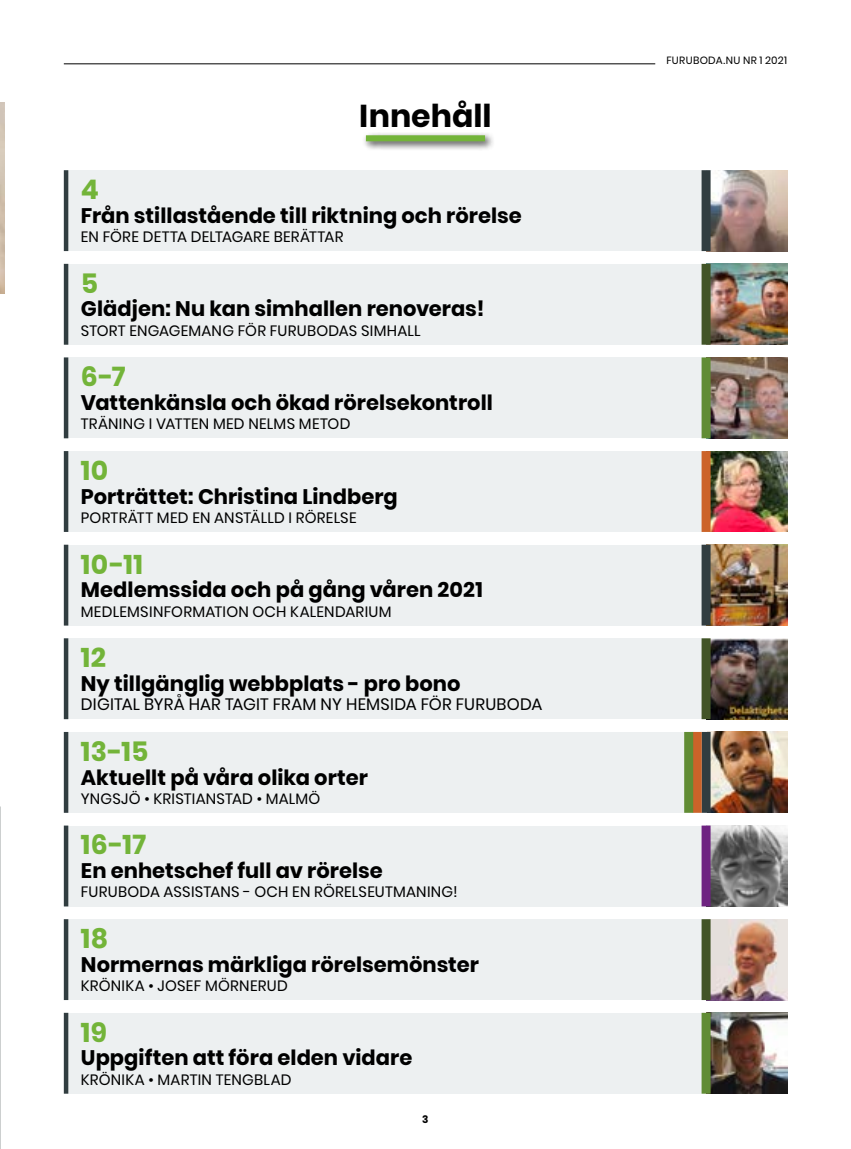
<style>
.page{position:relative;width:851px;height:1149px;background:#fff}
.page>*{position:absolute;margin:0;border:0;box-sizing:border-box;transform-origin:0 0}
.t1{font:700 31.5px "Poppins";color:#000}
.t2{font:700 27px "Poppins";letter-spacing:.015em;color:#73b439}
.t3{font:700 21px "Poppins";color:#000}
.t4{font:16.5px "Poppins";letter-spacing:.01em;color:#000}
.t5{font:15px "Poppins";letter-spacing:.015em;color:#000}
.t6{font:10.5px "Poppins";letter-spacing:.03em;color:#000}
.t7{font:700 10.5px "Poppins";color:#000}
</style>
<div class="page">
<hr style="left:64px;top:63px;width:591px;height:1px;background:#000">
<div style="left:64px;top:264px;width:642px;height:80px;background:#edf0f1"></div>
<hr style="left:64px;top:264px;width:4px;height:80px;background:#313d40">
<img style="left:710px;top:264px;width:77px;height:80px">
<div style="left:701px;top:264px;width:9px;height:80px;background:#425427"></div>
<div style="left:64px;top:357px;width:642px;height:81px;background:#edf0f1"></div>
<hr style="left:64px;top:357px;width:4px;height:81px;background:#313d40">
<img style="left:710px;top:357px;width:77px;height:81px">
<div style="left:701px;top:357px;width:9px;height:81px;background:#618c34"></div>
<div style="left:64px;top:451px;width:642px;height:80px;background:#edf0f1"></div>
<hr style="left:64px;top:451px;width:4px;height:80px;background:#313d40">
<img style="left:710px;top:451px;width:77px;height:80px">
<div style="left:701px;top:451px;width:9px;height:80px;background:#cc6329"></div>
<div style="left:64px;top:544px;width:642px;height:81px;background:#edf0f1"></div>
<hr style="left:64px;top:544px;width:4px;height:81px;background:#313d40">
<img style="left:710px;top:544px;width:77px;height:81px">
<div style="left:701px;top:544px;width:9px;height:81px;background:#313d40"></div>
<div style="left:64px;top:638px;width:642px;height:81px;background:#edf0f1"></div>
<hr style="left:64px;top:638px;width:4px;height:81px;background:#313d40">
<img style="left:710px;top:638px;width:77px;height:81px">
<div style="left:701px;top:638px;width:9px;height:81px;background:#425427"></div>
<div style="left:64px;top:825px;width:642px;height:81px;background:#edf0f1"></div>
<hr style="left:64px;top:825px;width:4px;height:81px;background:#313d40">
<img style="left:710px;top:825px;width:77px;height:81px">
<div style="left:701px;top:825px;width:9px;height:81px;background:#6e2381"></div>
<div style="left:64px;top:918px;width:642px;height:81px;background:#edf0f1"></div>
<hr style="left:64px;top:918px;width:4px;height:81px;background:#313d40">
<img style="left:710px;top:919px;width:77px;height:80px">
<div style="left:701px;top:918px;width:9px;height:81px;background:#425427"></div>
<div style="left:64px;top:1012px;width:642px;height:81px;background:#edf0f1"></div>
<hr style="left:64px;top:1012px;width:4px;height:81px;background:#313d40">
<img style="left:710px;top:1012px;width:77px;height:81px">
<div style="left:701px;top:1012px;width:9px;height:81px;background:#618c34"></div>
<div style="left:361px;top:132px;width:134px;height:18px;background:#000;opacity:.75"></div>
<div style="left:366px;top:135px;width:119px;height:6px;background:#73b439"></div>
<div style="left:64px;top:170px;width:642px;height:81px;background:#edf0f1"></div>
<hr style="left:64px;top:170px;width:4px;height:81px;background:#313d40">
<img style="left:710px;top:170px;width:77px;height:81px">
<div style="left:701px;top:170px;width:9px;height:81px;background:#313d40"></div>
<div style="left:64px;top:731px;width:642px;height:81px;background:#edf0f1"></div>
<hr style="left:64px;top:731px;width:4px;height:81px;background:#313d40">
<img style="left:710px;top:731px;width:77px;height:81px">
<div style="left:701px;top:731px;width:9px;height:81px;background:#313d40"></div>
<div style="left:692px;top:731px;width:9px;height:81px;background:#cc6329"></div>
<div style="left:684px;top:731px;width:9px;height:81px;background:#618c34"></div>
<h1 class="t1" style="left:359px;top:97px;width:134px">Innehåll</h1>
<p class="t2" style="left:81px;top:174px;width:20px">4</p>
<p class="t3" style="left:81px;top:203px;width:442px">Från stillastående till riktning och rörelse</p>
<p class="t5" style="left:81px;top:228px;width:264px">EN FÖRE DETTA DELTAGARE BERÄTTAR</p>
<p class="t2" style="left:81px;top:267px;width:19px">5</p>
<p class="t3" style="left:81px;top:297px;width:405px">Glädjen: Nu kan simhallen renoveras!</p>
<p class="t5" style="left:81px;top:321px;width:341px">STORT ENGAGEMANG FÖR FURUBODAS SIMHALL</p>
<p class="t2" style="left:81px;top:361px;width:46px">6-7</p>
<p class="t3" style="left:81px;top:390px;width:413px">Vattenkänsla och ökad rörelsekontroll</p>
<p class="t5" style="left:81px;top:415px;width:271px">TRÄNING I VATTEN MED NELMS METOD</p>
<p class="t2" style="left:81px;top:454px;width:29px">10</p>
<p class="t3" style="left:81px;top:484px;width:318px">Porträttet: Christina Lindberg</p>
<p class="t5" style="left:81px;top:509px;width:277px">PORTRÄTT MED EN ANSTÄLLD I RÖRELSE</p>
<p class="t2" style="left:81px;top:548px;width:64px">10-11</p>
<p class="t3" style="left:81px;top:577px;width:403px">Medlemssida och på gång våren 2021</p>
<p class="t5" style="left:81px;top:602px;width:312px">MEDLEMSINFORMATION OCH KALENDARIUM</p>
<p class="t2" style="left:81px;top:641px;width:27px">12</p>
<p class="t3" style="left:81px;top:671px;width:381px">Ny tillgänglig webbplats - pro bono</p>
<p class="t4" style="left:81px;top:694px;width:463px">DIGITAL BYRÅ HAR TAGIT FRAM NY HEMSIDA FÖR FURUBODA</p>
<p class="t2" style="left:81px;top:735px;width:69px">13-15</p>
<p class="t3" style="left:81px;top:764px;width:288px">Aktuellt på våra olika orter</p>
<p class="t5" style="left:81px;top:789px;width:241px">YNGSJÖ • KRISTIANSTAD • MALMÖ</p>
<p class="t2" style="left:81px;top:829px;width:67px">16-17</p>
<p class="t3" style="left:81px;top:858px;width:303px">En enhetschef full av rörelse</p>
<p class="t5" style="left:81px;top:883px;width:378px">FURUBODA ASSISTANS - OCH EN RÖRELSEUTMANING!</p>
<p class="t2" style="left:81px;top:922px;width:29px">18</p>
<p class="t3" style="left:81px;top:951px;width:399px">Normernas märkliga rörelsemönster</p>
<p class="t5" style="left:81px;top:976px;width:208px">KRÖNIKA • JOSEF MÖRNERUD</p>
<p class="t2" style="left:81px;top:1016px;width:28px">19</p>
<p class="t3" style="left:81px;top:1045px;width:333px">Uppgiften att föra elden vidare</p>
<p class="t5" style="left:81px;top:1070px;width:212px">KRÖNIKA • MARTIN TENGBLAD</p>
<p class="t7" style="left:422px;top:1112px;width:8px">3</p>
<p class="t6" style="left:666px;top:54px;width:122px">FURUBODA.NU NR 1 2021</p>
</div>
